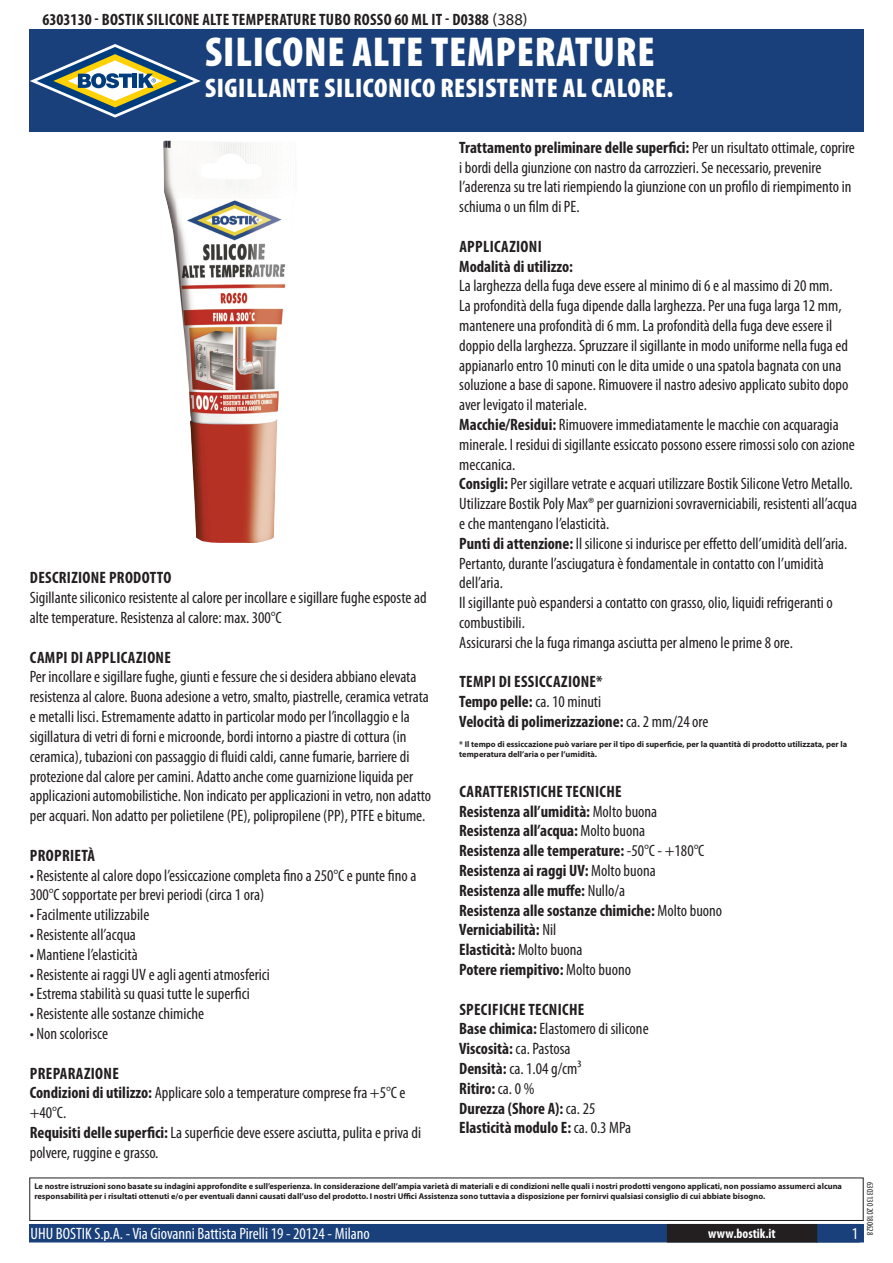
<style>
.page{position:relative;width:893px;height:1263px;background:#fff}
.page>*{position:absolute;margin:0;border:0;box-sizing:border-box;transform-origin:0 0}
.t1{font:900 condensed 42px "Myriad Pro";letter-spacing:.02em;color:#fff}
.t2{font:900 condensed 27px "Myriad Pro";letter-spacing:.02em;color:#fff}
.t3{font:condensed 16.5px/19.8px "Myriad Pro";color:#231f20}
.t4{font:700 condensed 16.5px/19.8px "Myriad Pro";letter-spacing:.02em;color:#231f20}
.t5{font:700 condensed 16.5px/19.8px "Myriad Pro";color:#231f20}
.t6{font:condensed 16.5px "Myriad Pro";color:#fff}
.t7{font:700 condensed 13.5px "Myriad Pro";color:#fff}
.t8{font:condensed 9px "Myriad Pro";color:#231f20}
.t9{font:700 8.4px/10.1px "Myriad Pro";color:#231f20}
.s1{font-weight:400;font-stretch:normal}
.s2{font-weight:700}
.s3{font-weight:400}
</style>
<div class="page">
<div style="left:30px;top:1225px;width:833px;height:17px;background:#19407a"></div>
<div style="left:29px;top:1224px;width:835px;height:18px;border:2px solid #19407a"></div>
<div style="left:816px;top:1224px;width:44px;height:18px;border:2px solid #19407a"></div>
<div style="left:668px;top:1225px;width:148px;height:17px;background:#231f20"></div>
<div style="left:667px;top:1224px;width:150px;height:18px;border:2px solid #231f20"></div>
<div style="left:29px;top:1177px;width:835px;height:44px;border:1px solid #231f20"></div>
<div style="left:30px;top:30px;width:834px;height:102px;background:#19407a"></div>
<svg style="left:30px;top:44px;width:171px;height:74px"></svg>
<img style="left:163px;top:141px;width:123px;height:402px">
<p class="t4" style="left:43px;top:9px;width:487px">6303130 - Bostik Silicone Alte Temperature Tubo Rosso 60 ml IT - D0388 <span class="s1">(388)</span></p>
<h1 class="t1" style="left:205px;top:25px;width:451px">SILICONE ALTE TEMPERATURE</h1>
<h2 class="t2" style="left:205px;top:70px;width:470px">SIGILLANTE SILICONICO RESISTENTE AL CALORE.</h2>
<p class="t4" style="left:30px;top:568px;width:143px">Descrizione prodotto</p>
<p class="t3" style="left:30px;top:588px;width:398px">Sigillante siliconico resistente al calore per incollare e sigillare fughe esposte ad alte temperature. Resistenza al calore: max. 300°C</p>
<p class="t4" style="left:30px;top:647px;width:143px">Campi di applicazione</p>
<p class="t3" style="left:30px;top:667px;width:403px">Per incollare e sigillare fughe, giunti e fessure che si desidera abbiano elevata resistenza al calore. Buona adesione a vetro, smalto, piastrelle, ceramica vetrata e metalli lisci. Estremamente adatto in particolar modo per l’incollaggio e la sigillatura di vetri di forni e microonde, bordi intorno a piastre di cottura (in ceramica), tubazioni con passaggio di fluidi caldi, canne fumarie, barriere di protezione dal calore per camini. Adatto anche come guarnizione liquida per applicazioni automobilistiche. Non indicato per applicazioni in vetro, non adatto per acquari. Non adatto per polietilene (PE), polipropilene (PP), PTFE e bitume.</p>
<p class="t4" style="left:30px;top:845px;width:67px">Proprietà</p>
<p class="t3" style="left:30px;top:865px;width:388px">• Resistente al calore dopo l’essiccazione completa fino a 250°C e punte fino a<br>300°C sopportate per brevi periodi (circa 1 ora)</p>
<p class="t3" style="left:30px;top:904px;width:121px">• Facilmente utilizzabile</p>
<p class="t3" style="left:30px;top:924px;width:108px">• Resistente all’acqua</p>
<p class="t3" style="left:30px;top:944px;width:110px">• Mantiene l’elasticità</p>
<p class="t3" style="left:30px;top:964px;width:242px">• Resistente ai raggi UV e agli agenti atmosferici</p>
<p class="t3" style="left:30px;top:984px;width:222px">• Estrema stabilità su quasi tutte le superfici</p>
<p class="t3" style="left:30px;top:1003px;width:176px">• Resistente alle sostanze chimiche</p>
<p class="t3" style="left:30px;top:1023px;width:80px">• Non scolorisce</p>
<p class="t3" style="left:30px;top:1063px;width:393px"><span class="s2">Preparazione<br>Condizioni di utilizzo:</span> Applicare solo a temperature comprese fra +5°C e +40°C.<br><span class="s2">Requisiti delle superfici:</span> La superficie deve essere asciutta, pulita e priva di polvere, ruggine e grasso.</p>
<p class="t3" style="left:459px;top:137px;width:397px"><span class="s2">Trattamento preliminare delle superfici:</span> Per un risultato ottimale, coprire i bordi della giunzione con nastro da carrozzieri. Se necessario, prevenire l’aderenza su tre lati riempiendo la giunzione con un profilo di riempimento in schiuma o un film di PE.</p>
<p class="t4" style="left:459px;top:236px;width:115px">Applicazioni<br>Modalità di utilizzo:</p>
<p class="t3" style="left:459px;top:276px;width:399px">La larghezza della fuga deve essere al minimo di 6 e al massimo di 20 mm.<br>La profondità della fuga dipende dalla larghezza. Per una fuga larga 12 mm, mantenere una profondità di 6 mm. La profondità della fuga deve essere il doppio della larghezza. Spruzzare il sigillante in modo uniforme nella fuga ed appianarlo entro 10 minuti con le dita umide o una spatola bagnata con una soluzione a base di sapone. Rimuovere il nastro adesivo applicato subito dopo aver levigato il materiale.<br><span class="s2">Macchie/Residui:</span> Rimuovere immediatamente le macchie con acquaragia minerale. I residui di sigillante essiccato possono essere rimossi solo con azione meccanica.<br><span class="s2">Consigli:</span> Per sigillare vetrate e acquari utilizzare Bostik Silicone Vetro Metallo.<br>Utilizzare Bostik Poly Max® per guarnizioni sovraverniciabili, resistenti all’acqua e che mantengano l’elasticità.<br><span class="s2">Punti di attenzione:</span> Il silicone si indurisce per effetto dell’umidità dell’aria.<br>Pertanto, durante l’asciugatura è fondamentale in contatto con l’umidità dell’aria.<br>Il sigillante può espandersi a contatto con grasso, olio, liquidi refrigeranti o combustibili.<br>Assicurarsi che la fuga rimanga asciutta per almeno le prime 8 ore.</p>
<p class="t4" style="left:459px;top:672px;width:251px">Tempi di essiccazione*<br>Tempo pelle: <span class="s3">ca. 10 minuti<br></span>Velocità di polimerizzazione: <span class="s3">ca. 2 mm/24 ore</span></p>
<p class="t9" style="left:459px;top:739px;width:389px">* Il tempo di essiccazione può variare per il tipo di superficie, per la quantità di prodotto utilizzata, per la temperatura dell’aria o per l’umidità.</p>
<p class="t5" style="left:459px;top:781px;width:265px">Caratteristiche Tecniche<br>Resistenza all’umidità: <span class="s3">Molto buona </span>Resistenza all’acqua: <span class="s3">Molto buona<br></span>Resistenza alle temperature: <span class="s3">-50°C - +180°C </span>Resistenza ai raggi UV: <span class="s3">Molto buona<br></span>Resistenza alle muffe: <span class="s3">Nullo/a<br></span>Resistenza alle sostanze chimiche: <span class="s3">Molto buono </span>Verniciabilità: <span class="s3">Nil<br></span>Elasticità: <span class="s3">Molto buona<br></span>Potere riempitivo: <span class="s3">Molto buono</span></p>
<p class="t4" style="left:459px;top:999px;width:191px">Specifiche tecniche<br>Base chimica: <span class="s3">Elastomero di silicone<br></span>Viscosità: <span class="s3">ca. Pastosa<br></span>Densità: <span class="s3">ca. 1.04 g/cm³<br></span>Ritiro: <span class="s3">ca. 0 %<br></span>Durezza (Shore A): <span class="s3">ca. 25<br></span>Elasticità modulo E: <span class="s3">ca. 0.3 MPa</span></p>
<p class="t9" style="left:34px;top:1181px;width:809px">Le nostre istruzioni sono basate su indagini approfondite e sull’esperienza. In considerazione dell’ampia varietà di materiali e di condizioni nelle quali i nostri prodotti vengono applicati, non possiamo assumerci alcuna responsabilità per i risultati ottenuti e/o per eventuali danni causati dall’uso del prodotto. I nostri Uffici Assistenza sono tuttavia a disposizione per fornirvi qualsiasi consiglio di cui abbiate bisogno.</p>
<p class="t6" style="left:31px;top:1224px;width:341px">UHU BOSTIK S.p.A. - Via Giovanni Battista Pirelli 19 - 20124 - Milano</p>
<p class="t7" style="left:708px;top:1225px;width:69px">www.bostik.it</p>
<p class="t6" style="left:852px;top:1224px;width:8px">1</p>
<p class="t8" style="left:875px;top:1182px;width:55px;rotate:90deg">6303130 20180628</p>
</div>
